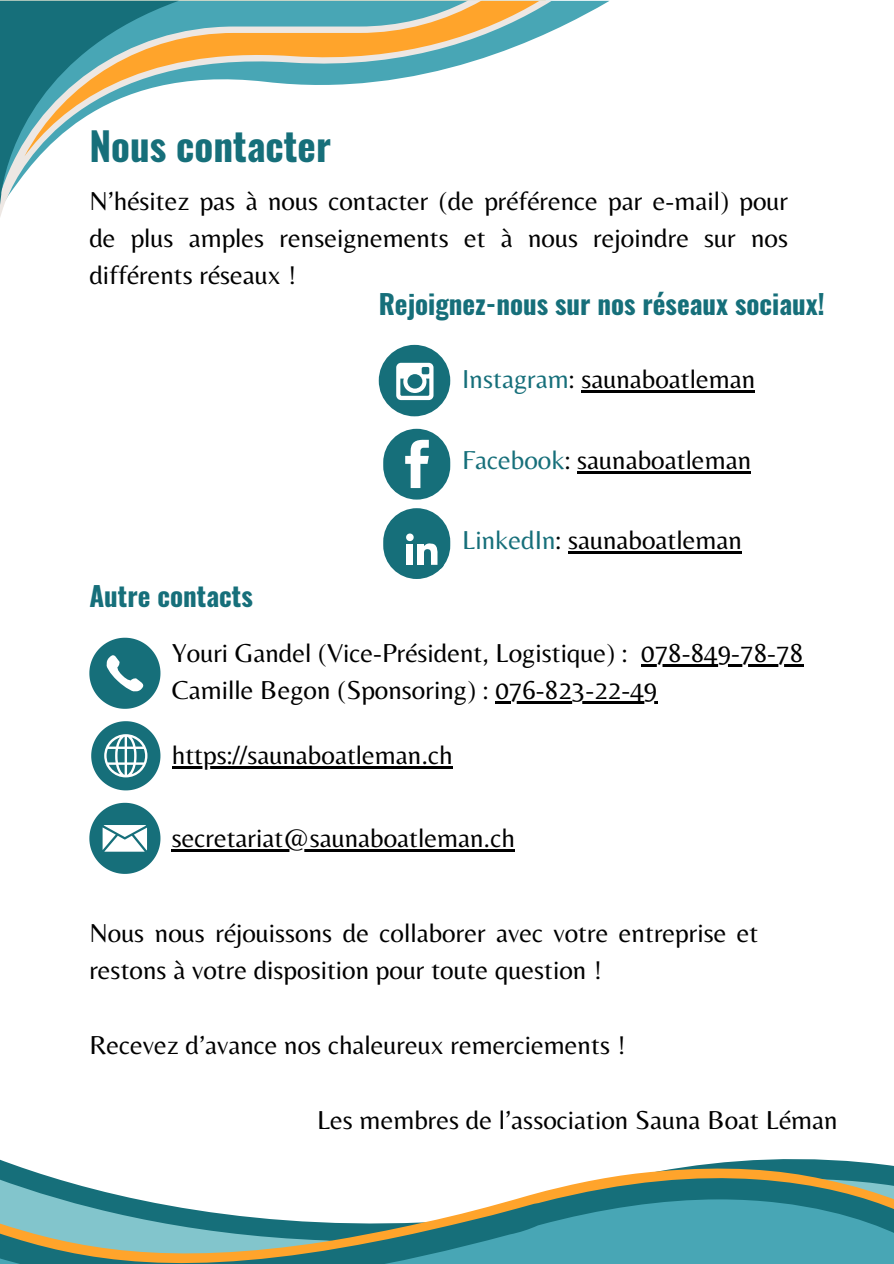
<style>
.page{position:relative;width:894px;height:1264px;background:#fff}
.page>*{position:absolute;margin:0;border:0;box-sizing:border-box;transform-origin:0 0}
.t1{font:700 39px "Oswald";color:#166f7a}
.t2{font:27px/37.2px "Belleza";color:#000}
.t3{font:700 27px "Oswald";color:#166f7a}
.s1{color:#166f7a}
</style>
<div class="page">
<svg style="left:551px;top:1px;width:58px;height:31px"></svg>
<svg style="left:0;top:0;width:551px;height:217px"></svg>
<svg style="left:0;top:1px;width:179px;height:206px"></svg>
<svg style="left:89px;top:637px;width:71px;height:71px"></svg>
<svg style="left:89px;top:802px;width:71px;height:71px"></svg>
<svg style="left:91px;top:721px;width:69px;height:69px"></svg>
<div style="left:378px;top:345px;width:72px;height:71px;background:#166f7a;border-radius:50%"></div>
<svg style="left:396px;top:363px;width:37px;height:37px"></svg>
<svg style="left:0;top:1159px;width:886px;height:6px"></svg>
<svg style="left:0;top:1165px;width:893px;height:98px"></svg>
<div style="left:383px;top:508px;width:67px;height:71px;background:#166f7a;border-radius:33px"></div>
<svg style="left:406px;top:533px;width:7px;height:8px"></svg>
<div style="left:406px;top:544px;width:7px;height:21px;background:#fff"></div>
<div style="left:417px;top:544px;width:6px;height:21px;background:#fff"></div>
<svg style="left:423px;top:543px;width:15px;height:22px"></svg>
<hr style="left:641px;top:664px;width:162px;height:2px;background:#000">
<hr style="left:495px;top:701px;width:162px;height:2px;background:#000">
<hr style="left:172px;top:849px;width:343px;height:2px;background:#000">
<hr style="left:172px;top:766px;width:280px;height:2px;background:#000">
<hr style="left:581px;top:390px;width:174px;height:2px;background:#000">
<div style="left:383px;top:429px;width:67px;height:70px;background:#166f7a;border-radius:33px"></div>
<svg style="left:405px;top:440px;width:23px;height:48px"></svg>
<hr style="left:577px;top:471px;width:174px;height:2px;background:#000">
<hr style="left:568px;top:551px;width:173px;height:3px;background:#000">
<p class="t1" style="left:89px;top:116px;width:243px">Nous contacter</p>
<p class="t2" style="left:89px;top:182px;width:700px;text-align:justify">N’hésitez pas à nous contacter (de préférence par e-mail) pour de plus amples renseignements et à nous rejoindre sur nos différents réseaux !</p>
<p class="t3" style="left:378px;top:282px;width:447px">Rejoignez-nous sur nos réseaux sociaux!</p>
<p class="t2" style="left:462px;top:360px;width:294px"><span class="s1">Instagram</span>: saunaboatleman</p>
<h2 class="t2" style="left:462px;top:440px;width:290px"><span class="s1">Facebook</span>: saunaboatleman</h2>
<p class="t3" style="left:89px;top:574px;width:165px">Autre contacts</p>
<p class="t2" style="left:462px;top:521px;width:281px"><span class="s1">LinkedIn</span>: saunaboatleman</p>
<h1 class="t2" style="left:172px;top:634px;width:457px">Youri Gandel (Vice-Président, Logistique) :</h1>
<p class="t2" style="left:172px;top:634px;width:632px;text-indent:469px">078-849-78-78<br>Camille Begon (Sponsoring) : 076-823-22-49</p>
<p class="t2" style="left:172px;top:736px;width:282px">https://saunaboatleman.ch</p>
<p class="t2" style="left:172px;top:818px;width:344px">secretariat@saunaboatleman.ch</p>
<p class="t2" style="left:89px;top:914px;width:670px">Nous nous réjouissons de collaborer avec votre entreprise et restons à votre disposition pour toute question !</p>
<p class="t2" style="left:89px;top:1025px;width:538px">Recevez d’avance nos chaleureux remerciements !</p>
<p class="t2" style="left:317px;top:1100px;width:522px">Les membres de l’association Sauna Boat Léman</p>
</div>
